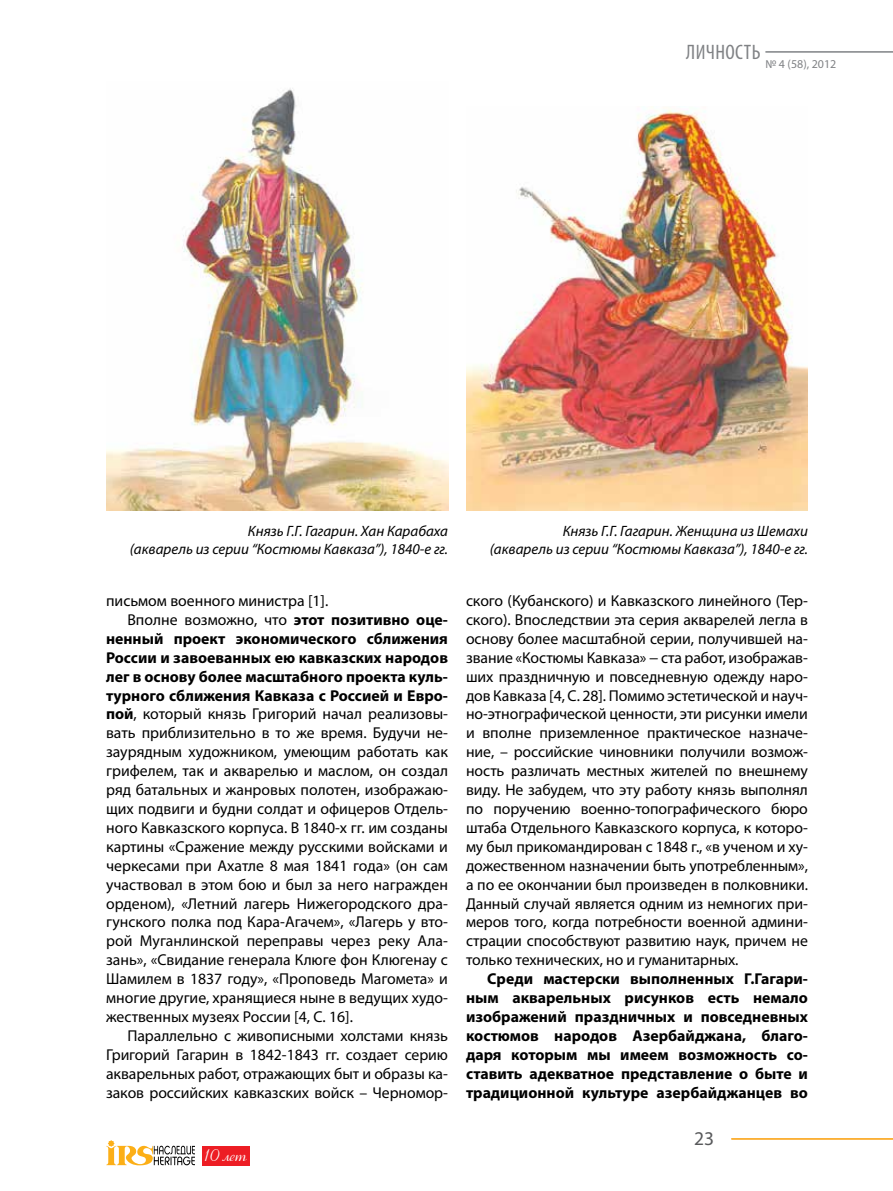
<style>
.page{position:relative;width:893px;height:1191px;background:#fff}
.page>*{position:absolute;margin:0;border:0;box-sizing:border-box;transform-origin:0 0}
.t1{font:28.2px "Cyrillic Ribbon";color:#fff}
.t2{font:condensed 21px "Myriad Pro";letter-spacing:.02em;color:#808285}
.t3{font:19.5px "Myriad Pro";color:#58595b}
.t4{font:15.75px/18.9px "Myriad Pro";color:#000;text-align:justify}
.t5{font:700 15.75px/18.9px "Myriad Pro";color:#000;text-align:justify}
.t6{font:italic 15px/18px "Myriad Pro";color:#000;text-align:right}
.t7{font:12px "Myriad Pro";color:#808285}
.s1{font-weight:700}
</style>
<div class="page">
<svg style="left:106px;top:1140px;width:89px;height:25px"></svg>
<hr style="left:765px;top:51px;width:128px;height:2px;background:#808285">
<div style="left:202px;top:1146px;width:47px;height:19px;background:#ed1d24"></div>
<hr style="left:731px;top:1138px;width:162px;height:1px;background:#fbaf34">
<img style="left:466px;top:107px;width:342px;height:403px">
<img style="left:106px;top:88px;width:342px;height:422px">
<h2 class="t2" style="left:686px;top:39px;width:76px">личность</h2>
<p class="t7" style="left:765px;top:56px;width:73px">№ 4 (58), 2012</p>
<p class="t6" style="left:130px;top:521px;width:320px">Князь Г.Г. Гагарин. Хан Карабаха<br>(акварель из серии “Костюмы Кавказа”), 1840-е гг.</p>
<p class="t6" style="left:490px;top:521px;width:320px">Князь Г.Г. Гагарин. Женщина из Шемахи<br>(акварель из серии “Костюмы Кавказа”), 1840-е гг.</p>
<p class="t4" style="left:106px;top:591px;width:224px">письмом военного министра [1].</p>
<p class="t4" style="left:127px;top:610px;width:322px">Вполне возможно, что <span class="s1">этот позитивно оце-</span></p>
<p class="t5" style="left:106px;top:628px;width:343px">ненный проект экономического сближения</p>
<p class="t5" style="left:106px;top:647px;width:343px">России и завоеванных ею кавказских народов</p>
<p class="t5" style="left:106px;top:666px;width:343px">лег в основу более масштабного проекта куль-</p>
<p class="t5" style="left:106px;top:685px;width:343px">турного сближения Кавказа с Россией и Евро-</p>
<p class="t4" style="left:106px;top:704px;width:343px"><span class="s1">пой</span>, который князь Григорий начал реализовы-</p>
<p class="t4" style="left:106px;top:723px;width:343px">вать приблизительно в то же время. Будучи не-</p>
<p class="t4" style="left:106px;top:742px;width:343px">заурядным художником, умеющим работать как</p>
<p class="t4" style="left:106px;top:761px;width:343px">грифелем, так и акварелью и маслом, он создал</p>
<p class="t4" style="left:106px;top:780px;width:343px">ряд батальных и жанровых полотен, изображаю-</p>
<p class="t4" style="left:106px;top:799px;width:343px">щих подвиги и будни солдат и офицеров Отдель-</p>
<p class="t4" style="left:106px;top:818px;width:343px">ного Кавказского корпуса. В 1840-х гг. им созданы</p>
<p class="t4" style="left:106px;top:837px;width:343px">картины «Сражение между русскими войсками и</p>
<p class="t4" style="left:106px;top:855px;width:343px">черкесами при Ахатле 8 мая 1841 года» (он сам</p>
<p class="t4" style="left:106px;top:874px;width:343px">участвовал в этом бою и был за него награжден</p>
<p class="t4" style="left:106px;top:893px;width:343px">орденом), «Летний лагерь Нижегородского дра-</p>
<p class="t4" style="left:106px;top:912px;width:343px">гунского полка под Кара-Агачем», «Лагерь у вто-</p>
<p class="t4" style="left:106px;top:931px;width:343px">рой Муганлинской переправы через реку Ала-</p>
<p class="t4" style="left:106px;top:950px;width:343px">зань», «Свидание генерала Клюге фон Клюгенау с</p>
<p class="t4" style="left:106px;top:969px;width:343px">Шамилем в 1837 году», «Проповедь Магомета» и</p>
<p class="t4" style="left:106px;top:988px;width:343px">многие другие, хранящиеся ныне в ведущих худо-</p>
<p class="t4" style="left:106px;top:1007px;width:248px">жественных музеях России [4, С. 16].</p>
<p class="t4" style="left:127px;top:1026px;width:322px">Параллельно с живописными холстами князь</p>
<p class="t4" style="left:106px;top:1044px;width:343px">Григорий Гагарин в 1842-1843 гг. создает серию</p>
<p class="t4" style="left:106px;top:1063px;width:343px">акварельных работ, отражающих быт и образы ка-</p>
<p class="t4" style="left:106px;top:1082px;width:343px">заков российских кавказских войск – Черномор-</p>
<h1 class="t1" style="left:205px;top:1135px;width:46px">10 лет</h1>
<p class="t4" style="left:466px;top:591px;width:343px">ского (Кубанского) и Кавказского линейного (Тер&shy;ского). Впоследствии эта серия акварелей легла в основу более масштабной серии, получившей на&shy;звание «Костюмы Кавказа» − ста работ, изображав&shy;ших праздничную и повседневную одежду наро&shy;дов Кавказа [4, С. 28]. Помимо эстетической и науч&shy;но-этнографической ценности, эти рисунки имели и вполне приземленное практическое назначе&shy;ние, – российские чиновники получили возмож&shy;ность различать местных жителей по внешнему виду. Не забудем, что эту работу князь выполнял по поручению военно-топографического бюро штаба Отдельного Кавказского корпуса, к которо&shy;му был прикомандирован с 1848 г., «в ученом и ху&shy;дожественном назначении быть употребленным», а по ее окончании был произведен в полковники.<br>Данный случай является одним из немногих при&shy;меров того, когда потребности военной админи&shy;страции способствуют развитию наук, причем не только технических, но и гуманитарных.</p>
<p class="t5" style="left:466px;top:969px;width:343px;text-indent:21px">Среди мастерски выполненных Г.Гагари&shy;ным акварельных рисунков есть немало изображений праздничных и повседневных костюмов народов Азербайджана, благо&shy;даря которым мы имеем возможность со&shy;ставить адекватное представление о быте и традиционной культуре азербайджанцев во</p>
<p class="t3" style="left:694px;top:1126px;width:22px">23</p>
</div>
